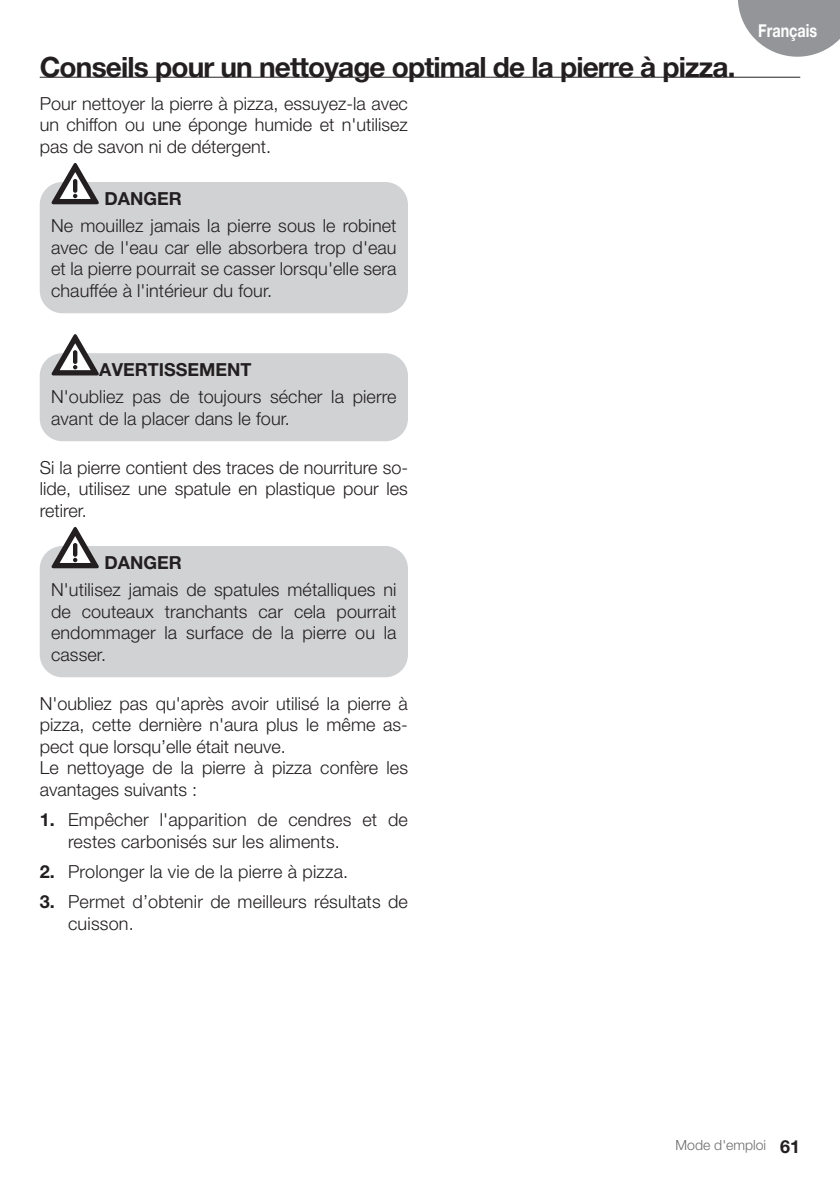
<style>
.page{position:relative;width:840px;height:1191px;background:#fff}
.page>*{position:absolute;margin:0;border:0;box-sizing:border-box;transform-origin:0 0}
.t1{font:700 28px "Helvetica Neue LT Pro";letter-spacing:-.03em;color:#231f20}
.t2{font:300 18px/21.6px "Helvetica Neue LT Pro";letter-spacing:.005em;color:#231f20;text-align:justify}
.t3{font:700 18px "Helvetica Neue LT Pro";color:#231f20}
.t4{font:700 18px "Helvetica Neue";color:#fff;scale:.8 1}
.t5{font:300 14px "Helvetica Neue LT Pro";color:#6c6d70}
.s1{font-weight:700}
.s2{font-weight:700;font-size:18px;color:#231f20}
</style>
<div class="page">
<svg style="left:738px;top:0;width:101px;height:57px"></svg>
<hr style="left:40px;top:77px;width:759px;height:1px;background:#231f20">
<div style="left:40px;top:182px;width:368px;height:131px;background:#d1d2d4;border-radius:23px"></div>
<div style="left:40px;top:353px;width:368px;height:88px;background:#d1d2d4;border-radius:23px"></div>
<div style="left:40px;top:546px;width:368px;height:131px;background:#d1d2d4;border-radius:23px"></div>
<svg style="left:51px;top:163px;width:48px;height:41px"></svg>
<svg style="left:51px;top:334px;width:48px;height:41px"></svg>
<svg style="left:51px;top:527px;width:48px;height:41px"></svg>
<h1 class="t1" style="left:40px;top:49px;width:697px">Conseils pour un nettoyage optimal de la pierre à pizza.</h1>
<p class="t2" style="left:40px;top:92px;width:369px">Pour nettoyer la pierre à pizza, essuyez-la avec un chiffon ou une éponge humide et n'utilisez pas de savon ni de détergent.</p>
<p class="t3" style="left:104px;top:187px;width:79px">DANGER</p>
<p class="t2" style="left:51px;top:214px;width:347px">Ne mouillez jamais la pierre sous le robinet avec de l'eau car elle absorbera trop d'eau et la pierre pourrait se casser lorsqu'elle sera chauffée à l'intérieur du four.</p>
<p class="t4" style="left:757px;top:17px;width:75px">Français</p>
<p class="t3" style="left:99px;top:358px;width:153px">AVERTISSEMENT</p>
<p class="t2" style="left:51px;top:385px;width:347px">N'oubliez pas de toujours sécher la pierre avant de la placer dans le four.</p>
<p class="t2" style="left:40px;top:456px;width:369px">Si la pierre contient des traces de nourriture so&shy;lide, utilisez une spatule en plastique pour les retirer.</p>
<p class="t3" style="left:104px;top:551px;width:79px">DANGER</p>
<p class="t2" style="left:51px;top:578px;width:347px">N'utilisez jamais de spatules métalliques ni de couteaux tranchants car cela pourrait endommager la surface de la pierre ou la casser.</p>
<p class="t2" style="left:40px;top:692px;width:369px;text-align:left">N'oubliez pas qu'après avoir utilisé la pierre à pizza, cette dernière n'aura plus le même as&shy;pect que lorsqu’elle était neuve.<br>Le nettoyage de la pierre à pizza confère les avantages suivants :</p>
<p class="t2" style="left:68px;top:808px;width:341px;text-indent:-28px"><span class="s1">1.</span> Empêcher l'apparition de cendres et de restes carbonisés sur les aliments.</p>
<p class="t2" style="left:40px;top:860px;width:310px"><span class="s1">2.</span> Prolonger la vie de la pierre à pizza.</p>
<p class="t2" style="left:68px;top:890px;width:341px;text-indent:-28px"><span class="s1">3.</span> Permet d’obtenir de meilleurs résultats de cuisson.</p>
<p class="t5" style="left:675px;top:1136px;width:126px">Mode d'emploi <span class="s2">61</span></p>
</div>
